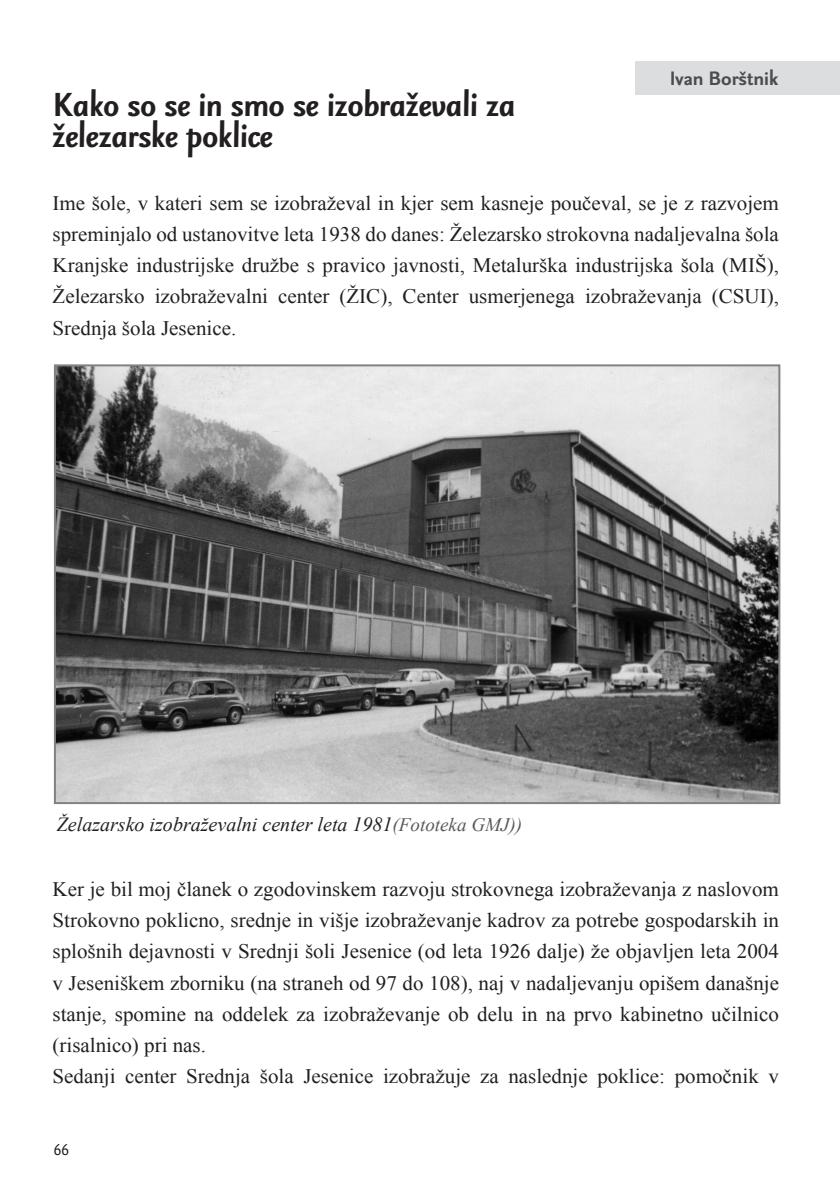
<style>
.page{position:relative;width:840px;height:1191px;background:#fff}
.page>*{position:absolute;margin:0;border:0;box-sizing:border-box;transform-origin:0 0}
.TEXT_javornik{font:italic 700 40.2px "Seria Sans Lf";color:#231f20;scale:1.05 1}
.avtor{font:700 23.6px "Seria Sans Lf";color:#4b4c4d}
.TEXT_javornik-2{font:20.6px/31.2px "Times New Roman";color:#231f20;text-align:justify}
.podnapis{font:italic 20px "Times New Roman";color:#231f20}
.t1{font:19px "Seria Sans Lf";color:#231f20}
.s1{font-size:19px;color:#57585a}
</style>
<div class="page">
<img style="left:57px;top:367px;width:720px;height:434px">
<div style="left:54px;top:364px;width:726px;height:440px;border:2px solid #808285"></div>
<div style="left:635px;top:61px;width:204px;height:33px;background:#dcdddf"></div>
<p class="avtor" style="left:669px;top:67px;width:110px">Ivan Borštnik</p>
<p class="TEXT_javornik" style="left:52px;top:85px;width:442px">Kako so se in smo se izobraževali za</p>
<p class="TEXT_javornik" style="left:52px;top:116px;width:211px">železarske poklice</p>
<p class="TEXT_javornik-2" style="left:52px;top:187px;width:727px">Ime šole, v kateri sem se izobraževal in kjer sem kasneje poučeval, se je z razvojem spreminjalo od ustanovitve leta 1938 do danes: Železarsko strokovna nadaljevalna šola Kranjske industrijske družbe s pravico javnosti, Metalurška industrijska šola (MIŠ), Železarsko izobraževalni center (ŽIC), Center usmerjenega izobraževanja (CSUI), Srednja šola Jesenice.</p>
<p class="podnapis" style="left:57px;top:811px;width:466px">Želazarsko izobraževalni center leta 1981<span class="s1">(Fototeka GMJ))</span></p>
<p class="TEXT_javornik-2" style="left:52px;top:873px;width:727px">Ker je bil moj članek o zgodovinskem razvoju strokovnega izobraževanja z naslovom Strokovno poklicno, srednje in višje izobraževanje kadrov za potrebe gospodarskih in splošnih dejavnosti v Srednji šoli Jesenice (od leta 1926 dalje) že objavljen leta 2004 v Jeseniškem zborniku (na straneh od 97 do 108), naj v nadaljevanju opišem današnje stanje, spomine na oddelek za izobraževanje ob delu in na prvo kabinetno učilnico (risalnico) pri nas.</p>
<p class="TEXT_javornik-2" style="left:52px;top:1060px;width:727px">Sedanji center Srednja šola Jesenice izobražuje za naslednje poklice: pomočnik v</p>
<p class="t1" style="left:54px;top:1140px;width:17px">66</p>
</div>
